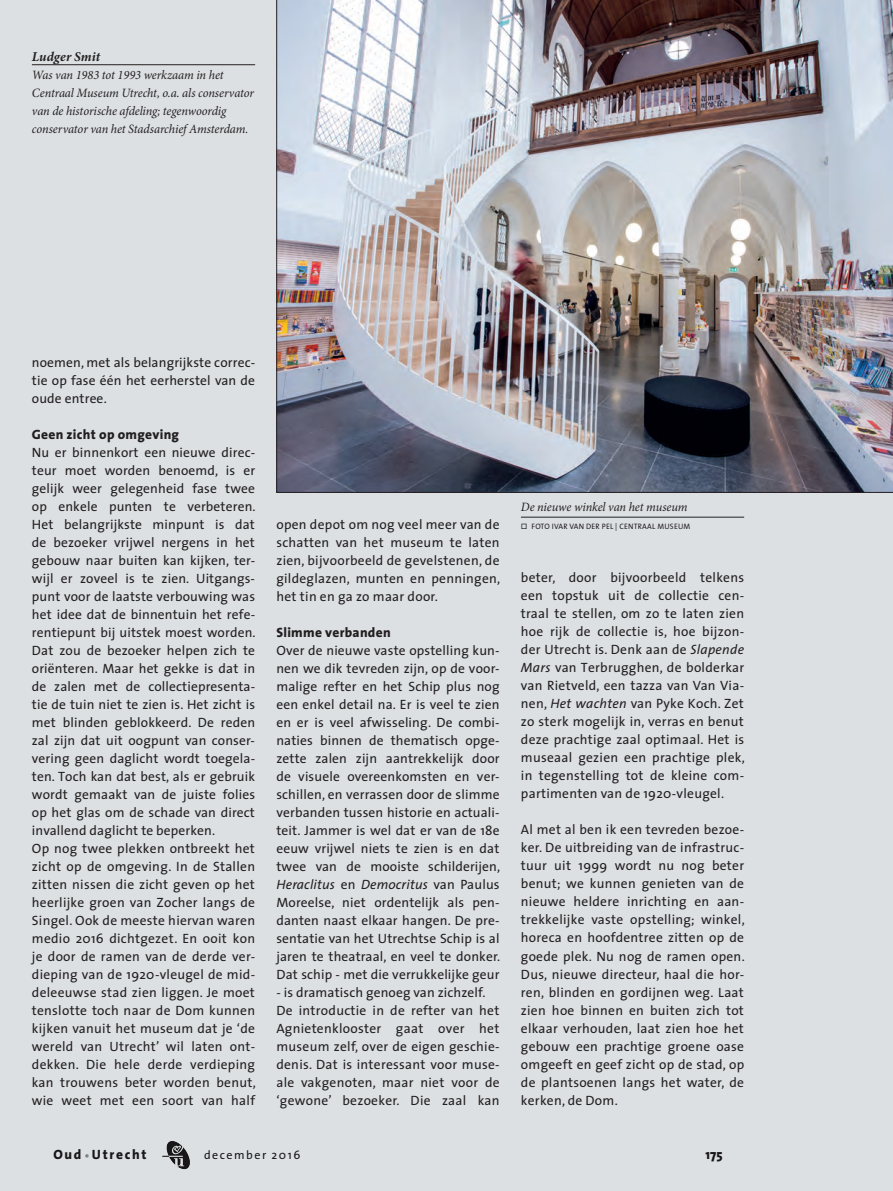
<style>
.page{position:relative;width:893px;height:1191px;background:#dce0e3}
.page>*{position:absolute;margin:0;border:0;box-sizing:border-box;transform-origin:0 0}
.t1{font:13.5px/18px "The Sans";letter-spacing:.01em;color:#231f20;text-align:justify}
.t2{font:800 13.5px "The Sans";letter-spacing:.02em;color:#231f20}
.t3{font:800 13.5px "The Sans";letter-spacing:.125em;color:#231f20}
.t4{font:italic 700 13.5px "Minion Pro";color:#231f20}
.t5{font:italic 12.75px/18px "Minion Pro";letter-spacing:-.005em;color:#231f20}
.t6{font:12px "The Sans";letter-spacing:.125em;color:#231f20}
.t7{font:7.8px "The Sans Regular Caps";letter-spacing:.03em;color:#231f20}
.s1{font-style:italic}
.s2{font-family:"The Sans Regular Expert"}
.s3{font-size:10.5px;color:#939598}
</style>
<div class="page">
<div style="left:706px;top:1152px;width:16px;height:9px;background:#dce0e3"></div>
<div style="left:205px;top:1150px;width:95px;height:9px;background:#dce0e3"></div>
<svg style="left:162px;top:1141px;width:28px;height:28px"></svg>
<div style="left:54px;top:1149px;width:31px;height:10px;background:#dce0e3"></div>
<svg style="left:85px;top:1154px;width:4px;height:3px"></svg>
<div style="left:91px;top:1149px;width:55px;height:10px;background:#dce0e3"></div>
<hr style="left:32px;top:64px;width:223px;height:1px;background:#231f20">
<img style="left:276px;top:0;width:617px;height:493px">
<hr style="left:521px;top:517px;width:223px;height:1px;background:#231f20">
<p class="t4" style="left:32px;top:47px;width:70px">Ludger Smit</p>
<p class="t5" style="left:32px;top:65px;width:224px">Was van 1983 tot 1993 werkzaam in het Centraal Museum Utrecht, o.a. als conservator van de historische afdeling; tegenwoordig conservator van het Stadsarchief Amsterdam.</p>
<p class="t1" style="left:32px;top:353px;width:225px">noemen, met als belangrijkste correc&shy;tie op fase één het eerherstel van de oude entree.</p>
<p class="t2" style="left:32px;top:423px;width:149px">Geen zicht op omgeving</p>
<p class="t1" style="left:32px;top:443px;width:225px;text-align:left">Nu er binnenkort een nieuwe direc&shy;teur moet worden benoemd, is er gelijk weer gelegenheid fase twee op enkele punten te verbeteren.<br>Het belangrijkste minpunt is dat de bezoeker vrijwel nergens in het gebouw naar buiten kan kijken, ter&shy;wijl er zoveel is te zien. Uitgangs&shy;punt voor de laatste verbouwing was het idee dat de binnentuin het refe&shy;rentiepunt bij uitstek moest worden.<br>Dat zou de bezoeker helpen zich te oriënteren. Maar het gekke is dat in de zalen met de collectiepresenta&shy;tie de tuin niet te zien is. Het zicht is met blinden geblokkeerd. De reden zal zijn dat uit oogpunt van conser&shy;vering geen daglicht wordt toegela&shy;ten. Toch kan dat best, als er gebruik wordt gemaakt van de juiste folies op het glas om de schade van direct invallend daglicht te beperken.<br>Op nog twee plekken ontbreekt het zicht op de omgeving. In de Stallen zitten nissen die zicht geven op het heerlijke groen van Zocher langs de Singel. Ook de meeste hiervan waren medio 2016 dichtgezet. En ooit kon je door de ramen van de derde ver&shy;dieping van de 1920-vleugel de mid&shy;deleeuwse stad zien liggen. Je moet tenslotte toch naar de Dom kunnen kijken vanuit het museum dat je ‘de wereld van Utrecht’ wil laten ont&shy;dekken. Die hele derde verdieping kan trouwens beter worden benut, wie weet met een soort van half</p>
<p class="t1" style="left:276px;top:514px;width:225px">open depot om nog veel meer van de schatten van het museum te laten zien, bijvoorbeeld de gevelstenen, de gildeglazen, munten en penningen, het tin en ga zo maar door.</p>
<p class="t2" style="left:276px;top:620px;width:116px">Slimme verbanden</p>
<p class="t1" style="left:276px;top:640px;width:225px">Over de nieuwe vaste opstelling kun&shy;nen we dik tevreden zijn, op de voor&shy;malige refter en het Schip plus nog een enkel detail na. Er is veel te zien en er is veel afwisseling. De combi&shy;naties binnen de thematisch opge&shy;zette zalen zijn aantrekkelijk door de visuele overeenkomsten en ver&shy;schillen, en verrassen door de slimme verbanden tussen historie en actuali&shy;teit. Jammer is wel dat er van de 18e eeuw vrijwel niets te zien is en dat twee van de mooiste schilderijen, <span class="s1">Heraclitus</span> en <span class="s1">Democritus</span> van Paulus Moreelse, niet ordentelijk als pen&shy;danten naast elkaar hangen. De pre&shy;sentatie van het Utrechtse Schip is al jaren te theatraal, en veel te donker.<br>Dat schip - met die verrukkelijke geur</p>
<p class="t1" style="left:276px;top:982px;width:225px;text-align:left">- is dramatisch genoeg van zichzelf.<br>De introductie in de refter van het Agnietenklooster gaat over het museum zelf, over de eigen geschie&shy;denis. Dat is interessant voor muse&shy;ale vakgenoten, maar niet voor de ‘gewone’ bezoeker. Die zaal kan</p>
<p class="t5" style="left:521px;top:497px;width:168px">De nieuwe winkel van het museum</p>
<p class="t7" style="left:521px;top:522px;width:171px"><span class="s2">ò</span> FOTO IVAR VAN DER PEL | CENTRAAL MUSEUM</p>
<p class="t1" style="left:521px;top:568px;width:225px">beter, door bijvoorbeeld telkens een topstuk uit de collectie cen&shy;traal te stellen, om zo te laten zien hoe rijk de collectie is, hoe bijzon&shy;der Utrecht is. Denk aan de <span class="s1">Slapende Mars</span> van Terbrugghen, de bolderkar van Rietveld, een tazza van Van Via&shy;nen, <span class="s1">Het wachten</span> van Pyke Koch. Zet zo sterk mogelijk in, verras en benut deze prachtige zaal optimaal. Het is museaal gezien een prachtige plek, in tegenstelling tot de kleine com&shy;partimenten van de 1920-vleugel.</p>
<p class="t1" style="left:521px;top:820px;width:225px">Al met al ben ik een tevreden bezoe&shy;ker. De uitbreiding van de infrastruc&shy;tuur uit 1999 wordt nu nog beter benut; we kunnen genieten van de nieuwe heldere inrichting en aan&shy;trekkelijke vaste opstelling; winkel, horeca en hoofdentree zitten op de goede plek. Nu nog de ramen open.<br>Dus, nieuwe directeur, haal die hor&shy;ren, blinden en gordijnen weg. Laat zien hoe binnen en buiten zich tot elkaar verhouden, laat zien hoe het gebouw een prachtige groene oase omgeeft en geef zicht op de stad, op de plantsoenen langs het water, de kerken, de Dom.</p>
<p class="t3" style="left:53px;top:1143px;width:95px">Oud <span class="s3">•</span> Utrecht</p>
<p class="t6" style="left:204px;top:1144px;width:98px">december 2016</p>
<p class="t2" style="left:705px;top:1143px;width:19px">175</p>
</div>
